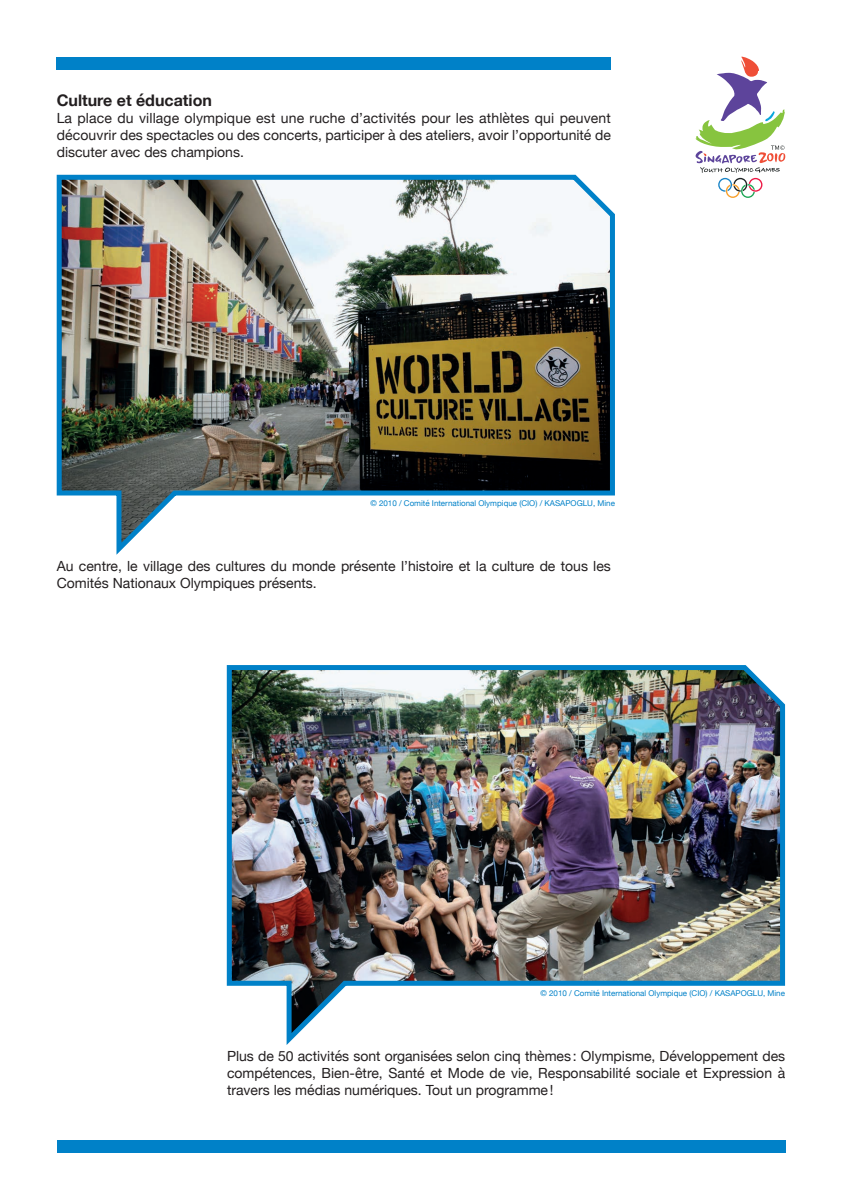
<style>
.page{position:relative;width:842px;height:1191px;background:#fff}
.page>*{position:absolute;margin:0;border:0;box-sizing:border-box;transform-origin:0 0}
.t1{font:700 16px "Helvetica Neue";color:#231f20}
.t2{font:14px/16.8px "Helvetica Neue";color:#231f20;text-align:justify}
.t3{font:8px "Helvetica Neue";color:#0081c8}
</style>
<div class="page">
<div style="left:57px;top:57px;width:554px;height:12px;background:#0081c8"></div>
<div style="left:57px;top:1140px;width:728px;height:12px;background:#0081c8"></div>
<svg style="left:695px;top:56px;width:90px;height:142px"></svg>
<img style="left:56px;top:174px;width:559px;height:381px">
<img style="left:226px;top:665px;width:560px;height:380px">
<p class="t1" style="left:57px;top:88px;width:157px">Culture et éducation</p>
<p class="t2" style="left:57px;top:111px;width:556px">La place du village olympique est une ruche d’activités pour les athlètes qui peuvent découvrir des spectacles ou des concerts, participer à des ateliers, avoir l’opportunité de discuter avec des champions.</p>
<p class="t3" style="left:370px;top:497px;width:246px">© 2010 / Comité International Olympique (CIO) / KASAPOGLU, Mine</p>
<p class="t2" style="left:57px;top:558px;width:556px">Au centre, le village des cultures du monde présente l’histoire et la culture de tous les<br>Comités Nationaux Olympiques présents.</p>
<p class="t3" style="left:540px;top:987px;width:246px">© 2010 / Comité International Olympique (CIO) / KASAPOGLU, Mine</p>
<p class="t2" style="left:227px;top:1048px;width:560px">Plus de 50 activités sont organisées selon cinq thèmes : Olympisme, Développement des compétences, Bien-être, Santé et Mode de vie, Responsabilité sociale et Expression à travers les médias numériques. Tout un programme!</p>
</div>
